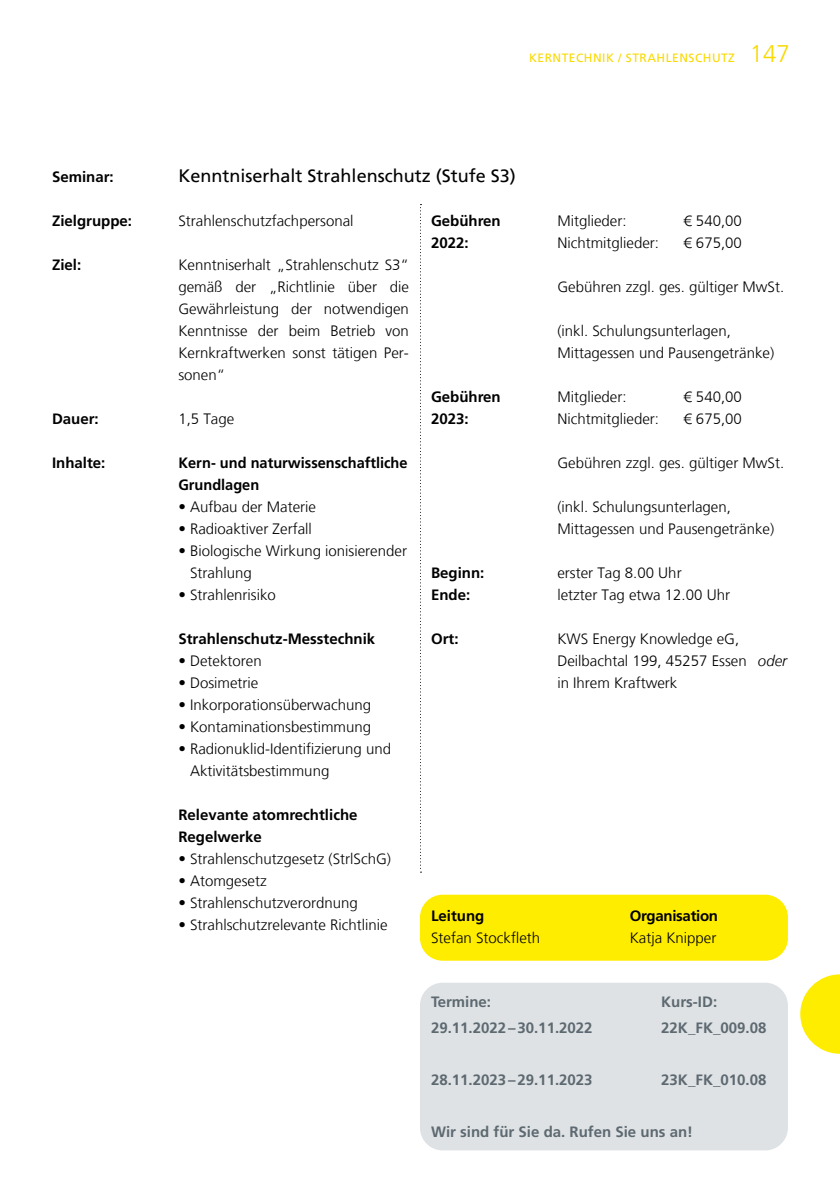
<style>
.page{position:relative;width:840px;height:1191px;background:#fff}
.page>*{position:absolute;margin:0;border:0;box-sizing:border-box;transform-origin:0 0}
.t1{font:18px "Frutiger LT";color:#000}
.t2{font:300 15px/22px "Frutiger LT";color:#000}
.t3{font:700 15px/22px "Frutiger LT Com";color:#000}
.t4{font:700 15px "Frutiger LT Com";color:#5d6970}
.t5{font:700 15px "Frutiger LT Com";letter-spacing:-.02em;color:#000}
.t6{font:12px "Frutiger LT";letter-spacing:.04em;color:#f8da00}
.s1{font-weight:300;font-size:24px}
.s2{font-style:italic}
</style>
<div class="page">
<svg style="left:800px;top:974px;width:39px;height:79px"></svg>
<div style="left:419px;top:894px;width:368px;height:66px;background:#ffed00;border-radius:23px"></div>
<div style="left:419px;top:982px;width:368px;height:168px;background:#dee2e5;border-radius:23px"></div>
<svg style="left:420px;top:204px;width:1px;height:668px"></svg>
<p class="t3" style="left:52px;top:166px;width:63px">Seminar:</p>
<p class="t3" style="left:52px;top:210px;width:82px">Zielgruppe:</p>
<p class="t3" style="left:52px;top:254px;width:31px">Ziel:</p>
<p class="t3" style="left:52px;top:408px;width:48px">Dauer:</p>
<p class="t3" style="left:52px;top:452px;width:55px">Inhalte:</p>
<p class="t6" style="left:529px;top:51px;width:262px">KERNTECHNIK / STRAHLENSCHUTZ <span class="s1">147</span></p>
<p class="t1" style="left:178px;top:165px;width:339px">Kenntniserhalt Strahlenschutz (Stufe S3)</p>
<p class="t3" style="left:431px;top:210px;width:71px">Gebühren<br>2022:</p>
<p class="t2" style="left:178px;top:210px;width:177px">Strahlenschutzfachpersonal</p>
<p class="t2" style="left:178px;top:254px;width:232px;text-align:justify">Kenntniserhalt „Strahlenschutz S3“ gemäß der „Richtlinie über die Gewährleistung der notwendigen Kenntnisse der beim Betrieb von Kernkraftwerken sonst tätigen Per&shy;sonen“</p>
<p class="t2" style="left:178px;top:408px;width:57px">1,5 Tage</p>
<p class="t3" style="left:178px;top:452px;width:231px">Kern- und naturwissenschaftliche<br>Grundlagen</p>
<p class="t2" style="left:178px;top:496px;width:139px">• Aufbau der Materie</p>
<p class="t2" style="left:178px;top:518px;width:135px">• Radioaktiver Zerfall</p>
<p class="t2" style="left:190px;top:540px;width:218px;text-indent:-12px">• Biologische Wirkung ionisierender<br>Strahlung</p>
<p class="t2" style="left:178px;top:584px;width:99px">• Strahlenrisiko</p>
<p class="t3" style="left:178px;top:628px;width:198px">Strahlenschutz-Messtechnik</p>
<p class="t2" style="left:178px;top:650px;width:85px">• Detektoren</p>
<p class="t2" style="left:178px;top:672px;width:81px">• Dosimetrie</p>
<p class="t2" style="left:178px;top:694px;width:194px">• Inkorporationsüberwachung</p>
<p class="t2" style="left:178px;top:716px;width:194px">• Kontaminationsbestimmung</p>
<p class="t2" style="left:190px;top:738px;width:202px;text-indent:-12px">• Radionuklid-Identifizierung und<br>Aktivitätsbestimmung</p>
<p class="t3" style="left:178px;top:804px;width:180px">Relevante atomrechtliche<br>Regelwerke</p>
<p class="t2" style="left:178px;top:848px;width:214px">• Strahlenschutzgesetz (StrlSchG)</p>
<p class="t2" style="left:178px;top:870px;width:90px">• Atomgesetz</p>
<p class="t2" style="left:178px;top:892px;width:181px">• Strahlenschutzverordnung</p>
<p class="t2" style="left:178px;top:914px;width:211px">• Strahlschutzrelevante Richtlinie</p>
<p class="t2" style="left:557px;top:210px;width:71px">Mitglieder:</p>
<p class="t2" style="left:683px;top:210px;width:60px">€ 540,00</p>
<p class="t2" style="left:557px;top:232px;width:103px">Nichtmitglieder:</p>
<p class="t2" style="left:683px;top:232px;width:60px">€ 675,00</p>
<p class="t2" style="left:557px;top:276px;width:228px">Gebühren zzgl. ges. gültiger MwSt.</p>
<p class="t2" style="left:557px;top:320px;width:218px">(inkl. Schulungsunterlagen,<br>Mittagessen und Pausengetränke)</p>
<p class="t2" style="left:557px;top:386px;width:71px">Mitglieder:</p>
<p class="t2" style="left:683px;top:386px;width:60px">€ 540,00</p>
<p class="t2" style="left:557px;top:408px;width:103px">Nichtmitglieder:</p>
<p class="t2" style="left:683px;top:408px;width:60px">€ 675,00</p>
<p class="t2" style="left:557px;top:452px;width:228px">Gebühren zzgl. ges. gültiger MwSt.</p>
<p class="t2" style="left:557px;top:496px;width:218px">(inkl. Schulungsunterlagen,<br>Mittagessen und Pausengetränke)</p>
<p class="t2" style="left:557px;top:562px;width:174px">erster Tag 8.00 Uhr<br>letzter Tag etwa 12.00 Uhr</p>
<p class="t2" style="left:557px;top:628px;width:231px">KWS Energy Knowledge eG,<br>Deilbachtal 199, 45257 Essen <span class="s2">oder </span>in Ihrem Kraftwerk</p>
<p class="t3" style="left:431px;top:386px;width:71px">Gebühren<br>2023:</p>
<p class="t3" style="left:431px;top:562px;width:55px">Beginn:<br>Ende:</p>
<p class="t3" style="left:431px;top:628px;width:29px">Ort:</p>
<p class="t3" style="left:431px;top:904px;width:55px">Leitung</p>
<p class="t5" style="left:629px;top:906px;width:90px">Organisation</p>
<p class="t2" style="left:431px;top:926px;width:111px">Stefan Stockfleth</p>
<p class="t2" style="left:629px;top:926px;width:88px">Katja Knipper</p>
<p class="t4" style="left:431px;top:993px;width:62px">Termine:</p>
<p class="t4" style="left:661px;top:993px;width:57px">Kurs-ID:</p>
<p class="t4" style="left:431px;top:1019px;width:163px">29.11.2022–30.11.2022</p>
<p class="t4" style="left:661px;top:1019px;width:107px">22K_FK_009.08</p>
<p class="t4" style="left:431px;top:1071px;width:163px">28.11.2023–29.11.2023</p>
<p class="t4" style="left:661px;top:1071px;width:107px">23K_FK_010.08</p>
<p class="t4" style="left:431px;top:1123px;width:263px">Wir sind für Sie da. Rufen Sie uns an!</p>
</div>
